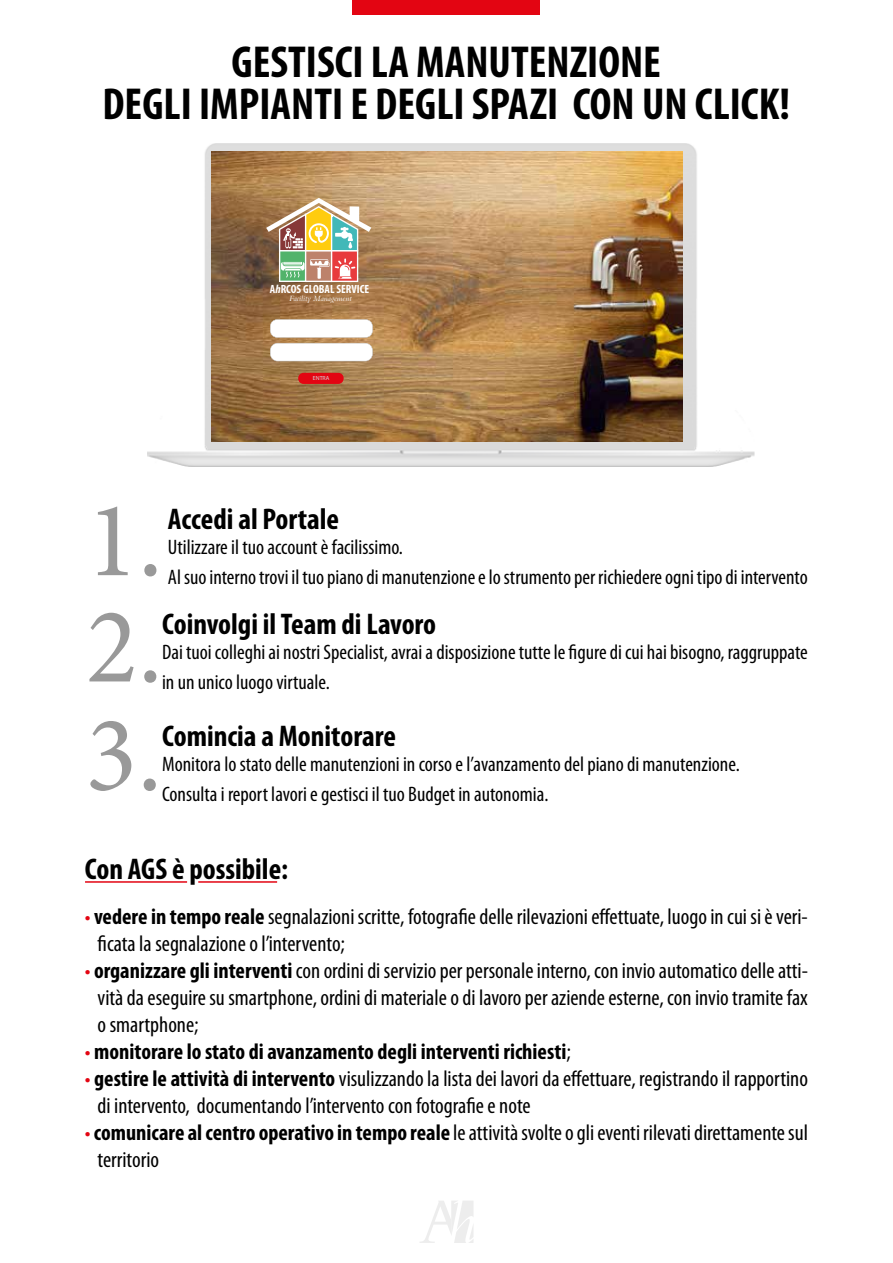
<style>
.page{position:relative;width:893px;height:1263px;background:#fff}
.page>*{position:absolute;margin:0;border:0;box-sizing:border-box;transform-origin:0 0}
.t1{font:108.3px/107.2px "Minion Pro";color:#999;text-align:justify}
.t2{font:700 condensed 45px/42px "Myriad Pro";color:#000;text-align:center}
.t3{font:700 condensed 30px "Myriad Pro";color:#000}
.t4{font:condensed 22.5px/27px "Myriad Pro";color:#000}
.t5{font:700 condensed 22.5px "Myriad Pro";color:#000}
.t6{font:condensed 21px/30px "Myriad Pro";color:#000}
.t7{font:700 condensed 12px "Myriad Pro";color:#fff}
.t8{font:italic 8.25px "Bembo";color:#fff}
.t9{font:5.85px "Myriad Pro";color:#d6dbde}
.s1{font-style:italic}
.s2{color:#e30512}
.s3{font-weight:700}
.s4{font-weight:400;color:#e30512}
.s5{font-weight:400}
</style>
<div class="page">
<div style="left:353px;top:0;width:187px;height:15px;background:#e30512"></div>
<svg style="left:420px;top:1201px;width:53px;height:42px"></svg>
<img style="left:148px;top:144px;width:607px;height:322px">
<img style="left:212px;top:151px;width:470px;height:290px">
<svg style="left:266px;top:198px;width:105px;height:84px"></svg>
<svg style="left:270px;top:319px;width:103px;height:42px"></svg>
<div style="left:298px;top:373px;width:46px;height:11px;background:#e30512;border-radius:5px"></div>
<hr style="left:85px;top:881px;width:102px;height:2px;background:#e30512">
<hr style="left:198px;top:881px;width:79px;height:2px;background:#e30512">
<h2 class="t2" style="left:103px;top:40px;width:689px">GESTISCI LA MANUTENZIONE<br>DEGLI IMPIANTI E DEGLI SPAZI CON UN CLICK!</h2>
<p class="t7" style="left:270px;top:282px;width:101px">A<span class="s1">h</span>RCOS GLOBAL SERVICE</p>
<p class="t8" style="left:289px;top:294px;width:64px">Facility Management</p>
<p class="t9" style="left:313px;top:374px;width:18px">ENTRA</p>
<h1 class="t1" style="left:85px;top:487px;width:79px">1.<br>2.<br>3.</h1>
<h3 class="t3" style="left:168px;top:500px;width:173px">Accedi al Portale</h3>
<p class="t6" style="left:168px;top:531px;width:641px">Utilizzare il tuo account è facilissimo.<br>Al suo interno trovi il tuo piano di manutenzione e lo strumento per richiedere ogni tipo di intervento</p>
<h3 class="t3" style="left:162px;top:605px;width:276px">Coinvolgi il Team di Lavoro</h3>
<p class="t6" style="left:162px;top:637px;width:647px">Dai tuoi colleghi ai nostri Specialist, avrai a disposizione tutte le figure di cui hai bisogno, raggruppate in un unico luogo virtuale.</p>
<h3 class="t3" style="left:162px;top:717px;width:235px">Comincia a Monitorare</h3>
<p class="t6" style="left:162px;top:749px;width:579px">Monitora lo stato delle manutenzioni in corso e l’avanzamento del piano di manutenzione.<br>Consulta i report lavori e gestisci il tuo Budget in autonomia.</p>
<h3 class="t3" style="left:85px;top:850px;width:205px">Con AGS è possibile:</h3>
<p class="t4" style="left:98px;top:902px;width:712px;text-indent:-13px"><span class="s2">•</span> <span class="s3">vedere in tempo reale</span> segnalazioni scritte, fotografie delle rilevazioni effettuate, luogo in cui si è veri&shy;ficata la segnalazione o l’intervento;</p>
<p class="t4" style="left:98px;top:956px;width:712px;text-align:justify;text-indent:-13px"><span class="s2">•</span> <span class="s3">organizzare gli interventi</span> con ordini di servizio per personale interno, con invio automatico delle atti&shy;vità da eseguire su smartphone, ordini di materiale o di lavoro per aziende esterne, con invio tramite fax o smartphone;</p>
<p class="t5" style="left:85px;top:1037px;width:487px"><span class="s4">•</span> monitorare lo stato di avanzamento degli interventi richiesti<span class="s5">;</span></p>
<p class="t4" style="left:98px;top:1064px;width:712px;text-indent:-13px"><span class="s2">•</span> <span class="s3">gestire le attività di intervento</span> visulizzando la lista dei lavori da effettuare, registrando il rapportino di intervento, documentando l’intervento con fotografie e note</p>
<p class="t4" style="left:98px;top:1118px;width:712px;text-indent:-13px"><span class="s2">•</span> <span class="s3">comunicare al centro operativo in tempo reale</span> le attività svolte o gli eventi rilevati direttamente sul territorio</p>
</div>
